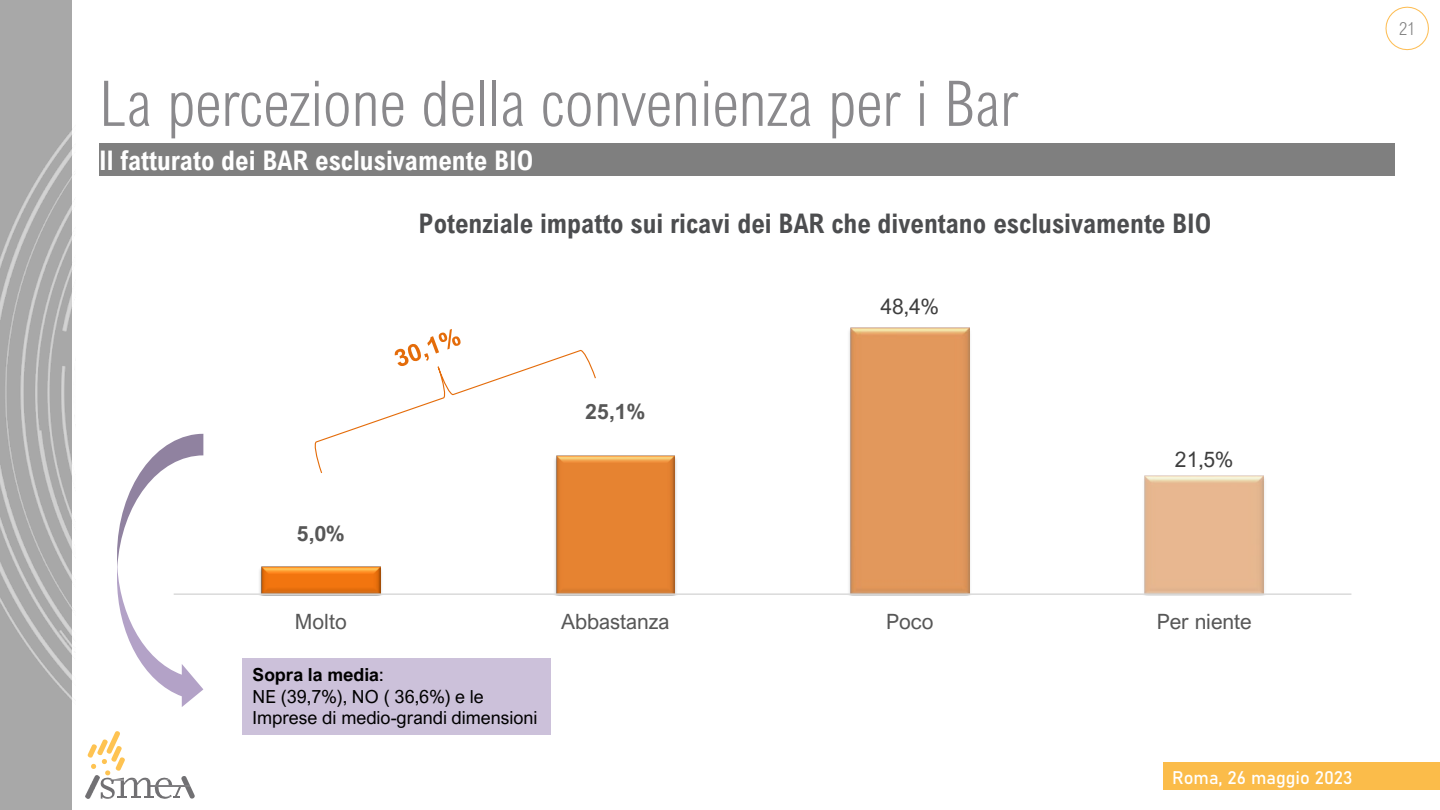
<style>
.page{position:relative;width:1440px;height:810px;background:#fff}
.page>*{position:absolute;margin:0;border:0;box-sizing:border-box;transform-origin:0 0}
.t1{font:300 63px "Arial Nova Cond";color:#8a898c}
.t2{font:700 27px "Arial Nova Cond";color:#4c4d4f}
.t3{font:700 27px "Arial Nova Cond";color:#fff}
.t4{font:21px "Arial Nova";color:#575757}
.t5{font:21px "Arial Nova";color:#3e3e3e}
.t6{font:700 21px "Arial Nova";color:#575757}
.t7{font:18px "Arial Nova";color:#000}
.t8{font:18px "Bahnschrift";color:#fff}
.t9{font:700 18px "Arial Nova";color:#000}
.t10{font:300 18px "Arial Nova Cond";color:#7f7f7f}
.s1{font-weight:400}
</style>
<div class="page">
<img style="left:86px;top:790px;width:2px;height:8px">
<svg style="left:88px;top:731px;width:107px;height:68px"></svg>
<svg style="left:1385px;top:6px;width:44px;height:45px"></svg>
<img style="left:0;top:0;width:73px;height:810px">
<img style="left:554px;top:455px;width:123px;height:138px">
<img style="left:259px;top:566px;width:123px;height:27px">
<img style="left:556px;top:456px;width:119px;height:137px">
<img style="left:850px;top:327px;width:119px;height:266px">
<img style="left:261px;top:566px;width:119px;height:27px">
<hr style="left:174px;top:593px;width:1177px;height:2px;background:#dadada">
<div style="left:99px;top:143px;width:1296px;height:33px;background:#7f7f7f"></div>
<svg style="left:314px;top:329px;width:283px;height:145px"></svg>
<div style="left:1164px;top:762px;width:276px;height:28px;background:#fbbc4a"></div>
<div style="left:242px;top:658px;width:309px;height:77px;background:#ccc1da"></div>
<svg style="left:117px;top:434px;width:86px;height:273px"></svg>
<h2 class="t1" style="left:99px;top:65px;width:920px">La percezione della convenienza per i Bar</h2>
<p class="t3" style="left:99px;top:143px;width:436px">Il fatturato dei BAR esclusivamente BIO</p>
<p class="t2" style="left:419px;top:206px;width:794px">Potenziale impatto sui ricavi dei BAR che diventano esclusivamente BIO</p>
<p class="t6" style="left:297px;top:522px;width:49px">5,0%</p>
<p class="t6" style="left:585px;top:399px;width:61px">25,1%</p>
<p class="t5" style="left:881px;top:295px;width:60px">48,4%</p>
<p class="t5" style="left:1175px;top:447px;width:60px">21,5%</p>
<p class="t4" style="left:295px;top:609px;width:53px">Molto</p>
<p class="t4" style="left:561px;top:609px;width:110px">Abbastanza</p>
<p class="t4" style="left:886px;top:609px;width:49px">Poco</p>
<p class="t4" style="left:1157px;top:609px;width:97px">Per niente</p>
<p class="t9" style="left:253px;top:664px;width:133px">Sopra la media<span class="s1">:</span></p>
<p class="t7" style="left:253px;top:686px;width:233px">NE (39,7%), NO ( 36,6%) e le</p>
<p class="t7" style="left:253px;top:708px;width:287px">Imprese di medio-grandi dimensioni</p>
<p class="t8" style="left:1172px;top:764px;width:182px">Roma, 26 maggio 2023</p>
<p class="t10" style="left:1399px;top:18px;width:18px">21</p>
</div>
